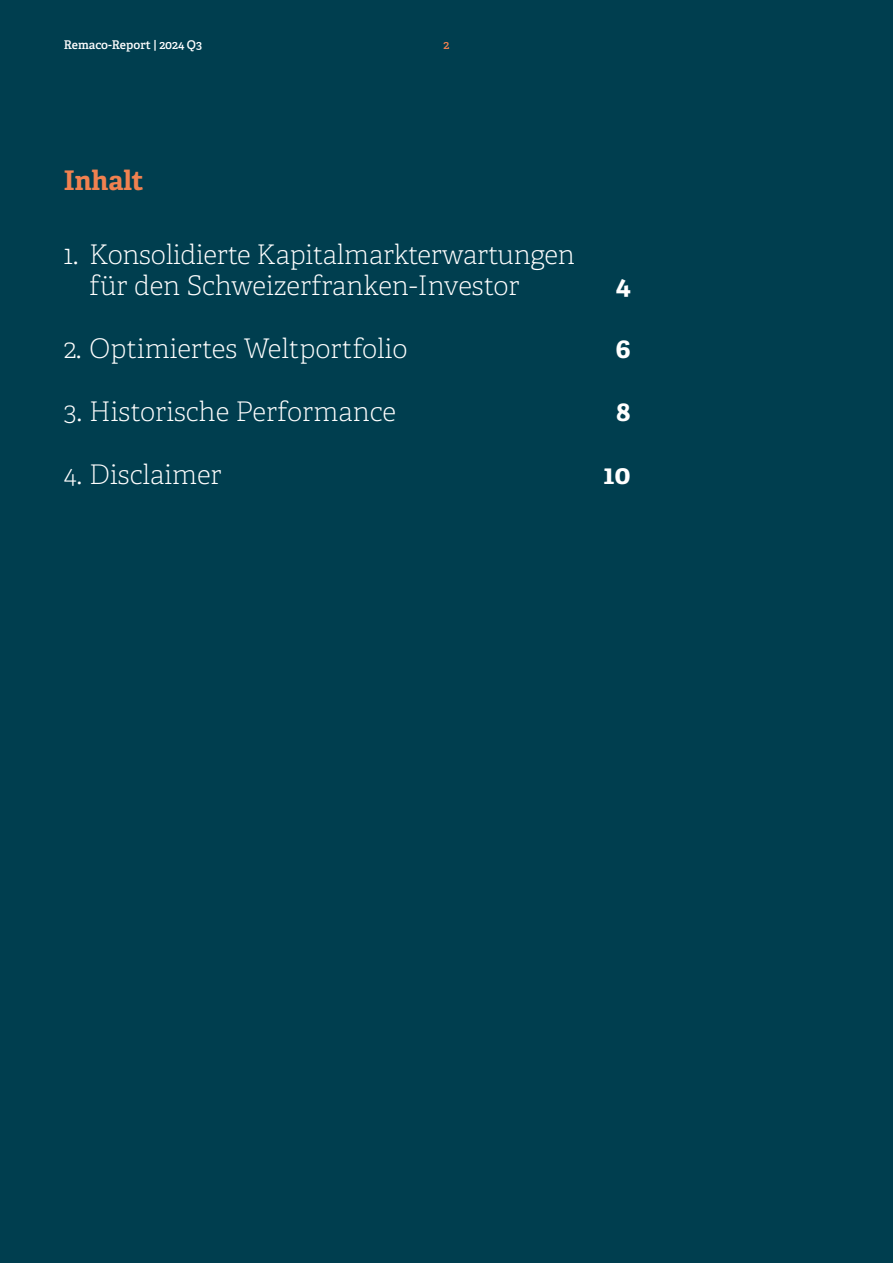
<style>
.page{position:relative;width:893px;height:1263px;background:#003e4f}
.page>*{position:absolute;margin:0;border:0;box-sizing:border-box;transform-origin:0 0}
.t1{font:100 27px/31.5px "Adelle";color:#fff}
.REMACO_-_Titel_Ebene_2_18pt{font:700 27px "Adelle";color:#f08150}
.t2{font:700 27px "Adelle";color:#fff}
.t3{font:600 12px "Adelle";color:#fff}
.t4{font:600 12px "Adelle";color:#f08150}
</style>
<div class="page">
<p class="t3" style="left:64px;top:37px;width:140px">Remaco-Report | 2024 Q3</p>
<p class="t4" style="left:443px;top:37px;width:7px">2</p>
<p class="REMACO_-_Titel_Ebene_2_18pt" style="left:64px;top:163px;width:81px">Inhalt</p>
<p class="t1" style="left:89px;top:239px;width:487px;text-indent:-25px">1. Konsolidierte Kapitalmarkterwartungen für den Schweizerfranken-Investor</p>
<p class="t2" style="left:616px;top:268px;width:17px">4</p>
<p class="t1" style="left:64px;top:333px;width:345px">2. Optimiertes Weltportfolio</p>
<p class="t2" style="left:616px;top:331px;width:17px">6</p>
<p class="t1" style="left:64px;top:396px;width:334px">3. Historische Performance</p>
<p class="t2" style="left:616px;top:394px;width:16px">8</p>
<p class="t1" style="left:64px;top:459px;width:160px">4. Disclaimer</p>
<p class="t2" style="left:604px;top:457px;width:29px">10</p>
</div>
